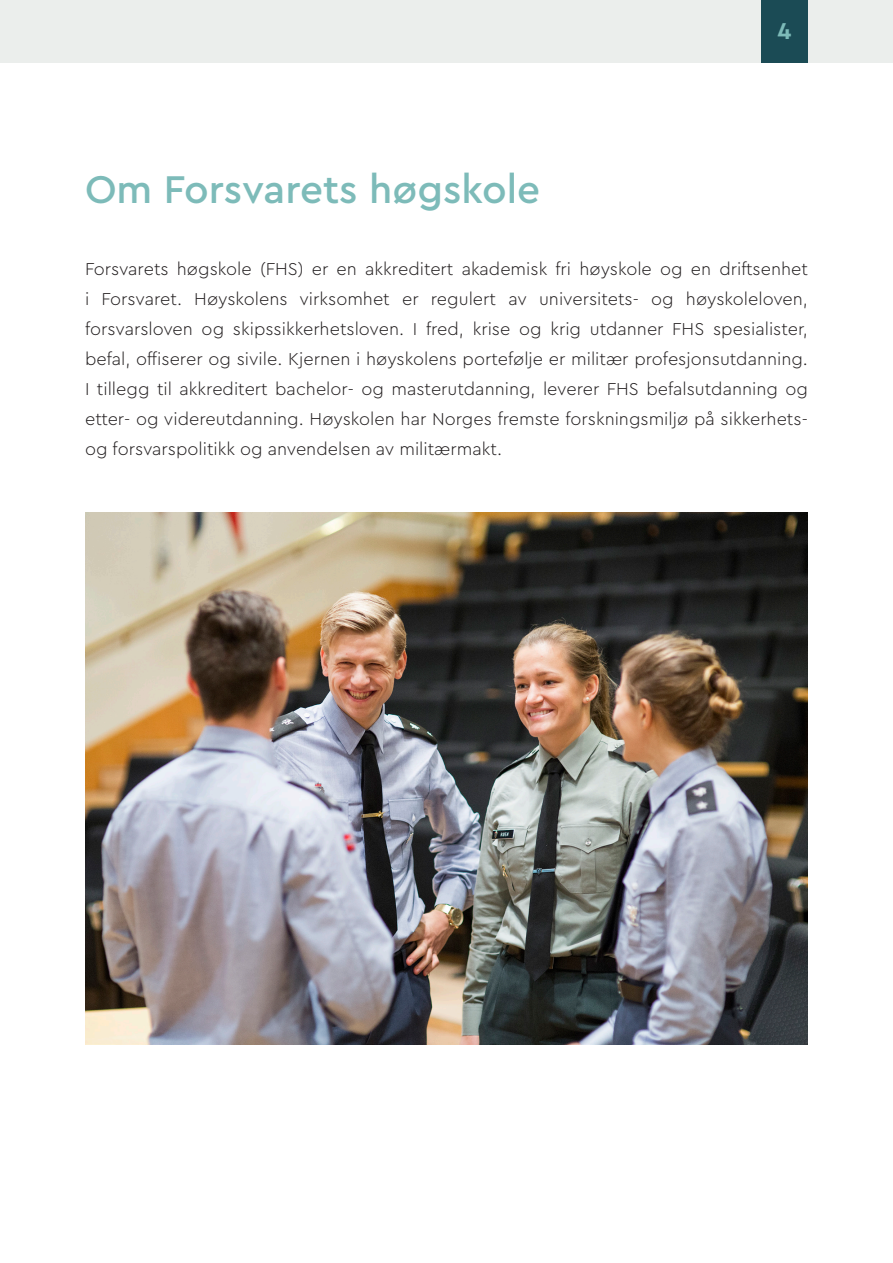
<style>
.page{position:relative;width:893px;height:1263px;background:#fff}
.page>*{position:absolute;margin:0;border:0;box-sizing:border-box;transform-origin:0 0}
.Overskrifter{font:500 40.5px "Cera Pro";color:#7dbbb9}
.t1{font:700 24px "Cera Pro";color:#7dbbb9}
.Brødtekst{font:300 18px/30px "Cera Pro";color:#231f20;text-align:justify}
</style>
<div class="page">
<div style="left:0;top:0;width:893px;height:63px;background:#ebeeec"></div>
<div style="left:761px;top:0;width:47px;height:63px;background:#1b4b55"></div>
<img style="left:85px;top:513px;width:723px;height:531px">
<p class="Overskrifter" style="left:85px;top:162px;width:457px">Om Forsvarets høgskole</p>
<h2 class="t1" style="left:778px;top:15px;width:15px">4</h2>
<p class="Brødtekst" style="left:85px;top:254px;width:724px">Forsvarets høgskole (FHS) er en akkreditert akademisk fri høyskole og en driftsenhet i Forsvaret. Høyskolens virksomhet er regulert av universitets- og høyskoleloven, forsvarsloven og skipssikkerhetsloven. I fred, krise og krig utdanner FHS spesialister, befal, offiserer og sivile. Kjernen i høyskolens portefølje er militær profesjonsutdanning.<br>I tillegg til akkreditert bachelor- og masterutdanning, leverer FHS befalsutdanning og etter- og videreutdanning. Høyskolen har Norges fremste forskningsmiljø på sikkerhets&shy;og forsvarspolitikk og anvendelsen av militærmakt.</p>
</div>
